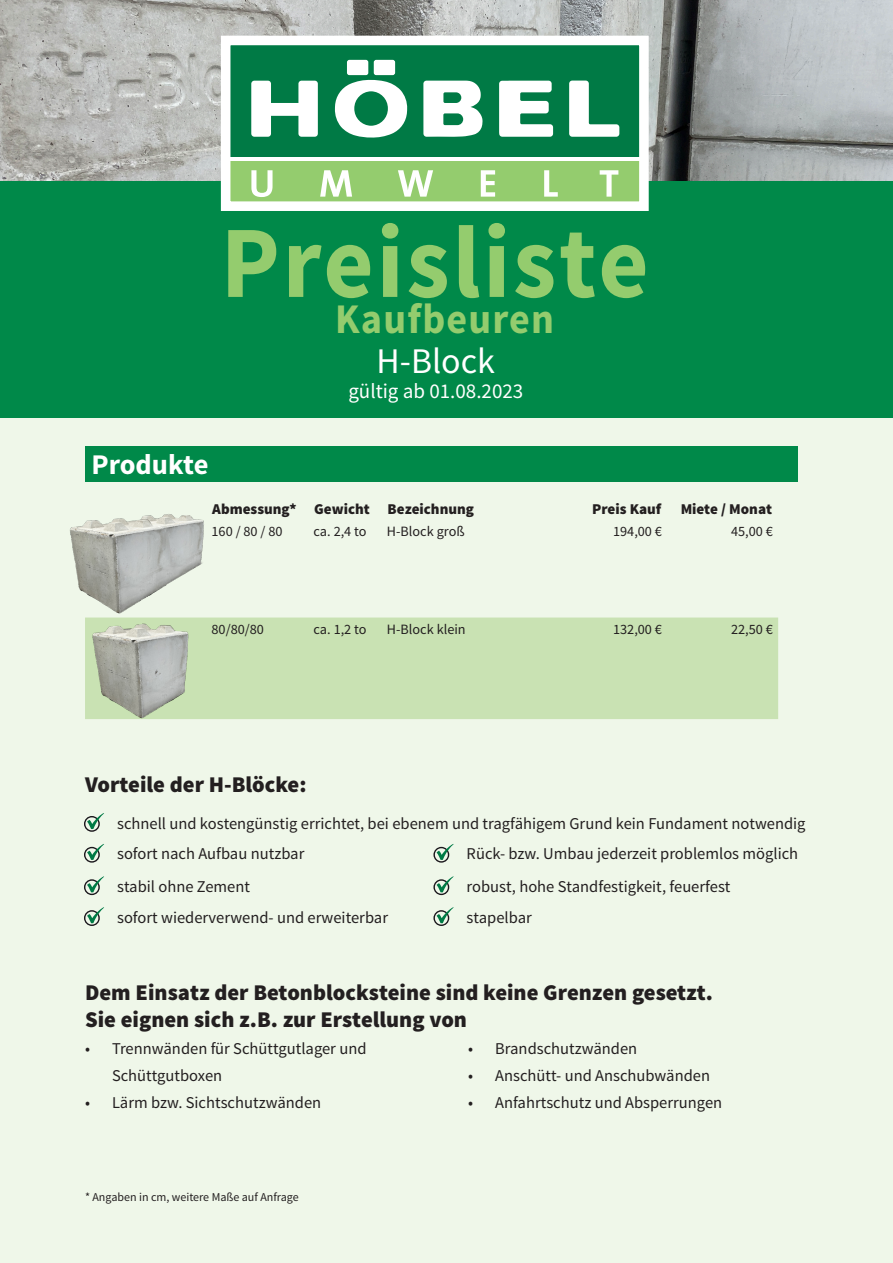
<style>
.page{position:relative;width:893px;height:1263px;background:#fff}
.page>*{position:absolute;margin:0;border:0;box-sizing:border-box;transform-origin:0 0}
.t1{font:700 102.45px "Source Sans Pro";letter-spacing:.03em;color:#94cc6e;scale:.95 1}
.t2{font:700 42.15px "Source Sans Pro";letter-spacing:.03em;color:#94cc6e;scale:.95 1}
.t3{font:36px "Source Sans Pro";color:#fff}
.t4{font:700 28.5px "Source Sans Pro";color:#fff}
.t5{font:900 22.5px/27px "Source Sans Pro";color:#231f20}
.t6{font:21px "Source Sans Pro";color:#fff}
.t7{font:16.5px/27px "Source Sans Pro";color:#231f20}
.t8{font:900 15px "Source Sans Pro";color:#231f20}
.t9{font:14.25px "Source Sans Pro";color:#231f20}
.t10{font:12px "Source Sans Pro";color:#231f20}
</style>
<div class="page">
<div style="left:0;top:264px;width:893px;height:999px;background:#eff7e9"></div>
<div style="left:0;top:164px;width:893px;height:254px;background:#008949"></div>
<img style="left:0;top:0;width:893px;height:181px">
<div style="left:226px;top:40px;width:418px;height:166px;background:#fff"></div>
<div style="left:226px;top:40px;width:418px;height:117px;background:#007a45"></div>
<svg style="left:251px;top:81px;width:67px;height:56px"></svg>
<svg style="left:569px;top:81px;width:50px;height:56px"></svg>
<svg style="left:499px;top:81px;width:54px;height:56px"></svg>
<svg style="left:335px;top:60px;width:72px;height:78px"></svg>
<svg style="left:423px;top:81px;width:60px;height:56px"></svg>
<div style="left:226px;top:161px;width:418px;height:45px;background:#94cc6e"></div>
<svg style="left:251px;top:170px;width:22px;height:27px"></svg>
<svg style="left:320px;top:170px;width:32px;height:27px"></svg>
<svg style="left:398px;top:170px;width:35px;height:27px"></svg>
<svg style="left:481px;top:170px;width:14px;height:27px"></svg>
<svg style="left:544px;top:170px;width:14px;height:27px"></svg>
<svg style="left:600px;top:170px;width:18px;height:27px"></svg>
<div style="left:221px;top:36px;width:428px;height:175px;border:10px solid #fff"></div>
<div style="left:85px;top:446px;width:712px;height:36px;background:#008949"></div>
<div style="left:85px;top:617px;width:693px;height:102px;background:#c9e2b3"></div>
<svg style="left:84px;top:813px;width:20px;height:19px"></svg>
<svg style="left:433px;top:844px;width:21px;height:19px"></svg>
<svg style="left:84px;top:876px;width:20px;height:19px"></svg>
<svg style="left:433px;top:907px;width:21px;height:19px"></svg>
<svg style="left:84px;top:907px;width:20px;height:19px"></svg>
<svg style="left:84px;top:844px;width:20px;height:19px"></svg>
<svg style="left:433px;top:876px;width:21px;height:19px"></svg>
<img style="left:69px;top:514px;width:135px;height:100px">
<img style="left:87px;top:620px;width:104px;height:99px">
<p class="t4" style="left:91px;top:446px;width:119px">Produkte</p>
<p class="t1" style="left:221px;top:197px;width:452px">Preisliste</p>
<p class="t2" style="left:335px;top:291px;width:232px">Kaufbeuren</p>
<p class="t3" style="left:377px;top:338px;width:120px">H-Block</p>
<p class="t6" style="left:348px;top:378px;width:177px">gültig ab 01.08.2023</p>
<p class="t8" style="left:212px;top:499px;width:86px">Abmessung*</p>
<p class="t8" style="left:314px;top:499px;width:57px">Gewicht</p>
<p class="t8" style="left:388px;top:499px;width:88px">Bezeichnung</p>
<p class="t8" style="left:592px;top:499px;width:71px">Preis Kauf</p>
<p class="t8" style="left:681px;top:499px;width:93px">Miete / Monat</p>
<p class="t9" style="left:212px;top:522px;width:73px">160 / 80 / 80</p>
<p class="t9" style="left:314px;top:522px;width:55px">ca. 2,4 to</p>
<p class="t9" style="left:387px;top:522px;width:79px">H-Block groß</p>
<p class="t9" style="left:613px;top:522px;width:50px">194,00 €</p>
<p class="t9" style="left:731px;top:522px;width:43px">45,00 €</p>
<p class="t9" style="left:212px;top:620px;width:54px">80/80/80</p>
<p class="t9" style="left:314px;top:620px;width:55px">ca. 1,2 to</p>
<p class="t9" style="left:387px;top:620px;width:80px">H-Block klein</p>
<p class="t9" style="left:613px;top:620px;width:50px">132,00 €</p>
<p class="t9" style="left:731px;top:620px;width:43px">22,50 €</p>
<p class="t5" style="left:85px;top:771px;width:223px">Vorteile der H-Blöcke:</p>
<p class="t7" style="left:117px;top:810px;width:690px">schnell und kostengünstig errichtet, bei ebenem und tragfähigem Grund kein Fundament notwendig</p>
<p class="t7" style="left:467px;top:841px;width:333px">Rück- bzw. Umbau jederzeit problemlos möglich</p>
<p class="t7" style="left:117px;top:873px;width:134px">stabil ohne Zement</p>
<p class="t7" style="left:117px;top:904px;width:272px">sofort wiederverwend- und erweiterbar</p>
<p class="t7" style="left:467px;top:904px;width:67px">stapelbar</p>
<p class="t7" style="left:117px;top:841px;width:189px">sofort nach Aufbau nutzbar</p>
<p class="t7" style="left:467px;top:873px;width:265px">robust, hohe Standfestigkeit, feuerfest</p>
<p class="t5" style="left:85px;top:980px;width:630px">Dem Einsatz der Betonblocksteine sind keine Grenzen gesetzt.<br>Sie eignen sich z.B. zur Erstellung von</p>
<p class="t7" style="left:112px;top:1035px;width:256px;text-indent:-27px">• Trennwänden für Schüttgutlager und<br>Schüttgutboxen</p>
<p class="t7" style="left:85px;top:1089px;width:238px">• Lärm bzw. Sichtschutzwänden</p>
<p class="t7" style="left:468px;top:1035px;width:171px">• Brandschutzwänden</p>
<p class="t7" style="left:468px;top:1062px;width:243px">• Anschütt- und Anschubwänden</p>
<p class="t7" style="left:468px;top:1089px;width:255px">• Anfahrtschutz und Absperrungen</p>
<p class="t10" style="left:85px;top:1189px;width:215px">* Angaben in cm, weitere Maße auf Anfrage</p>
</div>
